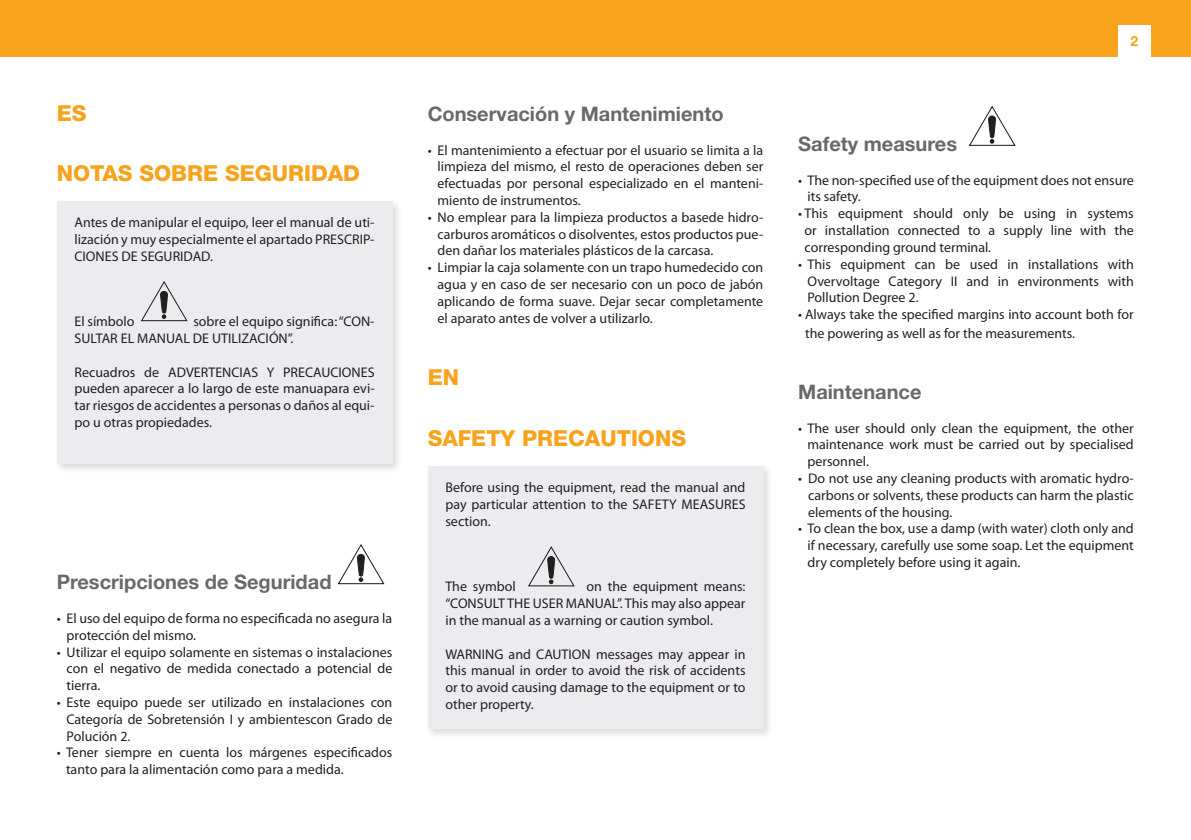
<style>
.page{position:relative;width:1191px;height:840px;background:#fff}
.page>*{position:absolute;margin:0;border:0;box-sizing:border-box;transform-origin:0 0}
.t1{font:800 22px "Helvetica Neue LT Std";color:#f9a21c}
.t2{font:700 20px "Helvetica Neue";color:#69696c}
.t3{font:14px/16.8px "Myriad Pro";color:#231f20;text-align:justify}
.t4{font:700 14px "Helvetica Neue";color:#f9a21c}
</style>
<div class="page">
<div style="left:0;top:0;width:1191px;height:57px;background:#f9a21c"></div>
<div style="left:1118px;top:25px;width:32px;height:33px;background:#fff"></div>
<div style="left:54px;top:199px;width:348px;height:275px;background:#231f20;opacity:.15"></div>
<div style="left:57px;top:201px;width:335px;height:263px;background:#ececee"></div>
<svg style="left:141px;top:281px;width:47px;height:40px"></svg>
<svg style="left:337px;top:544px;width:48px;height:40px"></svg>
<div style="left:425px;top:463px;width:348px;height:275px;background:#231f20;opacity:.15"></div>
<div style="left:428px;top:466px;width:335px;height:262px;background:#ececee"></div>
<svg style="left:528px;top:546px;width:47px;height:40px"></svg>
<svg style="left:968px;top:105px;width:47px;height:41px"></svg>
<h1 class="t1" style="left:57px;top:100px;width:31px">ES</h1>
<h1 class="t1" style="left:57px;top:160px;width:305px">NOTAS SOBRE SEGURIDAD</h1>
<p class="t3" style="left:74px;top:213px;width:302px">Antes de manipular el equipo, leer el manual de uti&shy;lización y muy especialmente el apartado PRESCRIP-CIONES DE SEGURIDAD.</p>
<p class="t3" style="left:74px;top:312px;width:302px;text-indent:119px">sobre el equipo significa: “CON-<br>SULTAR EL MANUAL DE UTILIZACIÓN”.</p>
<p class="t3" style="left:74px;top:363px;width:302px">Recuadros de ADVERTENCIAS Y PRECAUCIONES pueden aparecer a lo largo de este manuapara evi&shy;tar riesgos de accidentes a personas o daños al equi&shy;po u otras propiedades.</p>
<p class="t3" style="left:74px;top:312px;width:62px">El símbolo</p>
<h2 class="t2" style="left:57px;top:569px;width:276px">Prescripciones de Seguridad</h2>
<p class="t3" style="left:67px;top:609px;width:327px;text-indent:-10px">• El uso del equipo de forma no especificada no asegura la protección del mismo.</p>
<p class="t3" style="left:67px;top:643px;width:327px;text-indent:-10px">• Utilizar el equipo solamente en sistemas o instalaciones con el negativo de medida conectado a potencial de tierra.</p>
<p class="t3" style="left:67px;top:693px;width:327px;text-indent:-10px">• Este equipo puede ser utilizado en instalaciones con Categoría de Sobretensión I y ambientescon Grado de Polución 2.</p>
<p class="t3" style="left:66px;top:743px;width:328px;text-indent:-9px">• Tener siempre en cuenta los márgenes especificados tanto para la alimentación como para a medida.</p>
<h2 class="t2" style="left:428px;top:101px;width:297px">Conservación y Mantenimiento</h2>
<p class="t3" style="left:437px;top:141px;width:327px;text-indent:-10px">• El mantenimiento a efectuar por el usuario se limita a la limpieza del mismo, el resto de operaciones deben ser efectuadas por personal especializado en el manteni&shy;miento de instrumentos.</p>
<p class="t3" style="left:437px;top:208px;width:327px;text-indent:-10px">• No emplear para la limpieza productos a basede hidro&shy;carburos aromáticos o disolventes, estos productos pue&shy;den dañar los materiales plásticos de la carcasa.</p>
<p class="t3" style="left:437px;top:259px;width:327px;text-indent:-10px">• Limpiar la caja solamente con un trapo humedecido con agua y en caso de ser necesario con un poco de jabón aplicando de forma suave. Dejar secar completamente el aparato antes de volver a utilizarlo.</p>
<h1 class="t1" style="left:428px;top:364px;width:33px">EN</h1>
<h1 class="t1" style="left:428px;top:424px;width:260px">SAFETY PRECAUTIONS</h1>
<p class="t3" style="left:445px;top:478px;width:302px">Before using the equipment, read the manual and pay particular attention to the SAFETY MEASURES section.</p>
<p class="t3" style="left:445px;top:577px;width:302px;text-indent:141px">on the equipment means: “CONSULT THE USER MANUAL”. This may also appear in the manual as a warning or caution symbol.</p>
<p class="t3" style="left:445px;top:645px;width:302px">WARNING and CAUTION messages may appear in this manual in order to avoid the risk of accidents or to avoid causing damage to the equipment or to other property.</p>
<p class="t3" style="left:445px;top:577px;width:72px">The symbol</p>
<p class="t4" style="left:1130px;top:32px;width:9px">2</p>
<h2 class="t2" style="left:798px;top:131px;width:160px">Safety measures</h2>
<p class="t3" style="left:807px;top:171px;width:328px;text-indent:-9px">• The non-specified use of the equipment does not ensure its safety.</p>
<p class="t3" style="left:804px;top:205px;width:331px;text-indent:-6px">• This equipment should only be using in systems or installation connected to a supply line with the corresponding ground terminal.</p>
<p class="t3" style="left:807px;top:255px;width:328px;text-indent:-9px">• This equipment can be used in installations with Overvoltage Category II and in environments with Pollution Degree 2.</p>
<p class="t3" style="left:805px;top:304px;width:330px;line-height:19.2px;text-indent:-7px">• Always take the specified margins into account both for the powering as well as for the measurements.</p>
<h2 class="t2" style="left:798px;top:379px;width:125px">Maintenance</h2>
<p class="t3" style="left:807px;top:419px;width:328px;text-indent:-9px">• The user should only clean the equipment, the other maintenance work must be carried out by specialised personnel.</p>
<p class="t3" style="left:808px;top:469px;width:327px;text-indent:-10px">• Do not use any cleaning products with aromatic hydro&shy;carbons or solvents, these products can harm the plastic elements of the housing.</p>
<p class="t3" style="left:807px;top:520px;width:328px;text-indent:-9px">• To clean the box, use a damp (with water) cloth only and if necessary, carefully use some soap. Let the equipment dry completely before using it again.</p>
</div>
